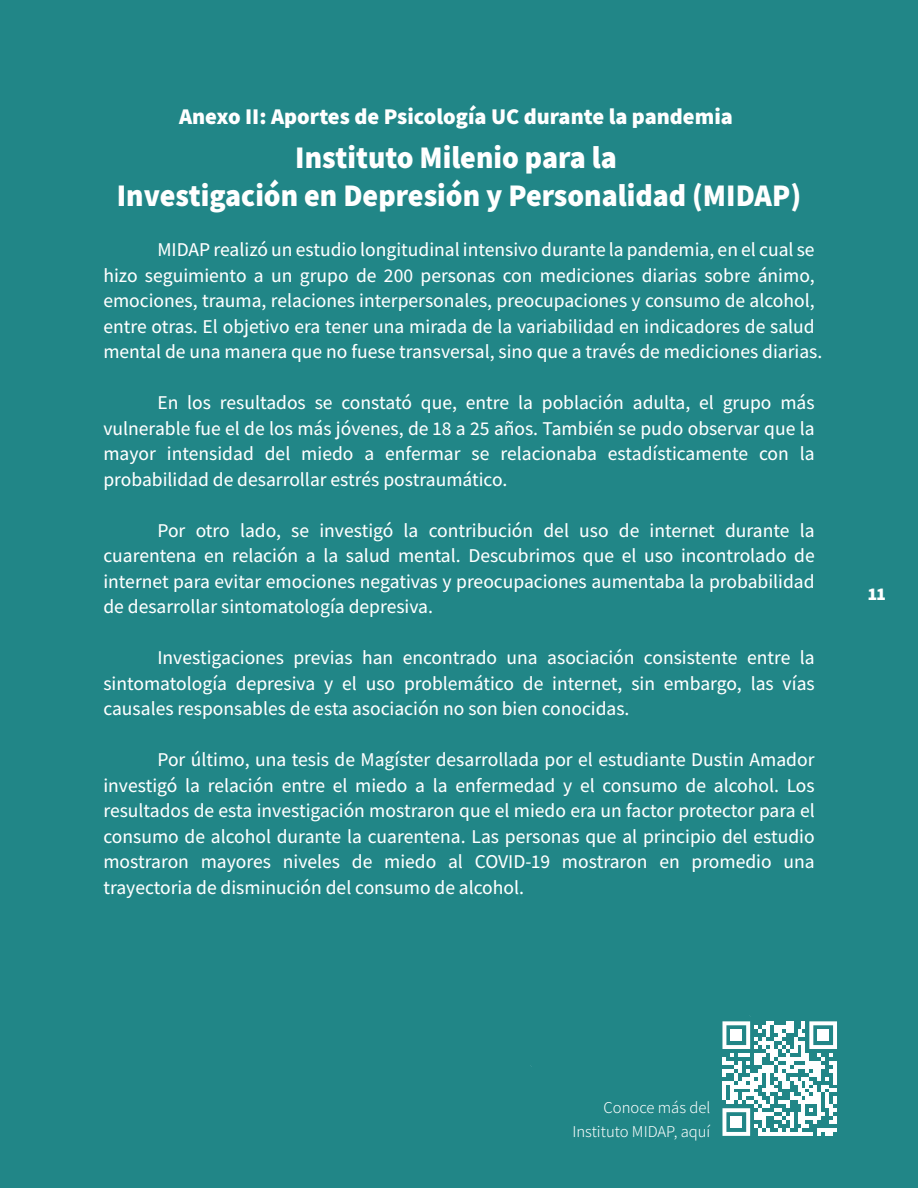
<style>
.page{position:relative;width:918px;height:1188px;background:#218687}
.page>*{position:absolute;margin:0;border:0;box-sizing:border-box;transform-origin:0 0}
.t1{font:800 31.5px/37.8px "Assistant";color:#fff;text-align:center;scale:.95 1}
.t2{font:800 22.5px "Assistant";color:#fff}
.t3{font:500 19.5px/25.5px "Assistant";color:#fff;text-align:justify}
.t4{font:800 18px "Assistant";color:#fff}
.t5{font:300 16.5px/23.4px "Assistant";color:#fff;text-align:right}
</style>
<div class="page">
<svg style="left:722px;top:1016px;width:115px;height:120px"></svg>
<div style="left:730px;top:1116px;width:12px;height:12px;background:#fff"></div>
<p class="t2" style="left:179px;top:101px;width:555px">Anexo II: Aportes de Psicología UC durante la pandemia</p>
<h1 class="t1" style="left:117px;top:137px;width:722px">Instituto Milenio para la<br>Investigación en Depresión y Personalidad (MIDAP)</h1>
<p class="t3" style="left:103px;top:236px;width:721px;text-align:left;text-indent:54px">MIDAP realizó un estudio longitudinal intensivo durante la pandemia, en el cual se hizo seguimiento a un grupo de 200 personas con mediciones diarias sobre ánimo, emociones, trauma, relaciones interpersonales, preocupaciones y consumo de alcohol, entre otras. El objetivo era tener una mirada de la variabilidad en indicadores de salud mental de una manera que no fuese transversal, sino que a través de mediciones diarias.</p>
<p class="t3" style="left:103px;top:389px;width:713px;text-indent:54px">En los resultados se constató que, entre la población adulta, el grupo más vulnerable fue el de los más jóvenes, de 18 a 25 años. También se pudo observar que la mayor intensidad del miedo a enfermar se relacionaba estadísticamente con la probabilidad de desarrollar estrés postraumático.</p>
<p class="t3" style="left:103px;top:517px;width:713px;text-indent:54px">Por otro lado, se investigó la contribución del uso de internet durante la cuarentena en relación a la salud mental. Descubrimos que el uso incontrolado de internet para evitar emociones negativas y preocupaciones aumentaba la probabilidad de desarrollar sintomatología depresiva.</p>
<p class="t3" style="left:103px;top:644px;width:713px;text-indent:54px">Investigaciones previas han encontrado una asociación consistente entre la sintomatología depresiva y el uso problemático de internet, sin embargo, las vías causales responsables de esta asociación no son bien conocidas.</p>
<p class="t3" style="left:103px;top:746px;width:713px;text-indent:54px">Por último, una tesis de Magíster desarrollada por el estudiante Dustin Amador investigó la relación entre el miedo a la enfermedad y el consumo de alcohol. Los resultados de esta investigación mostraron que el miedo era un factor protector para el consumo de alcohol durante la cuarentena. Las personas que al principio del estudio mostraron mayores niveles de miedo al COVID-19 mostraron en promedio una trayectoria de disminución del consumo de alcohol.</p>
<p class="t4" style="left:868px;top:582px;width:19px">11</p>
<p class="t5" style="left:572px;top:1095px;width:140px">Conoce más del<br>Instituto MIDAP, aquí</p>
</div>
